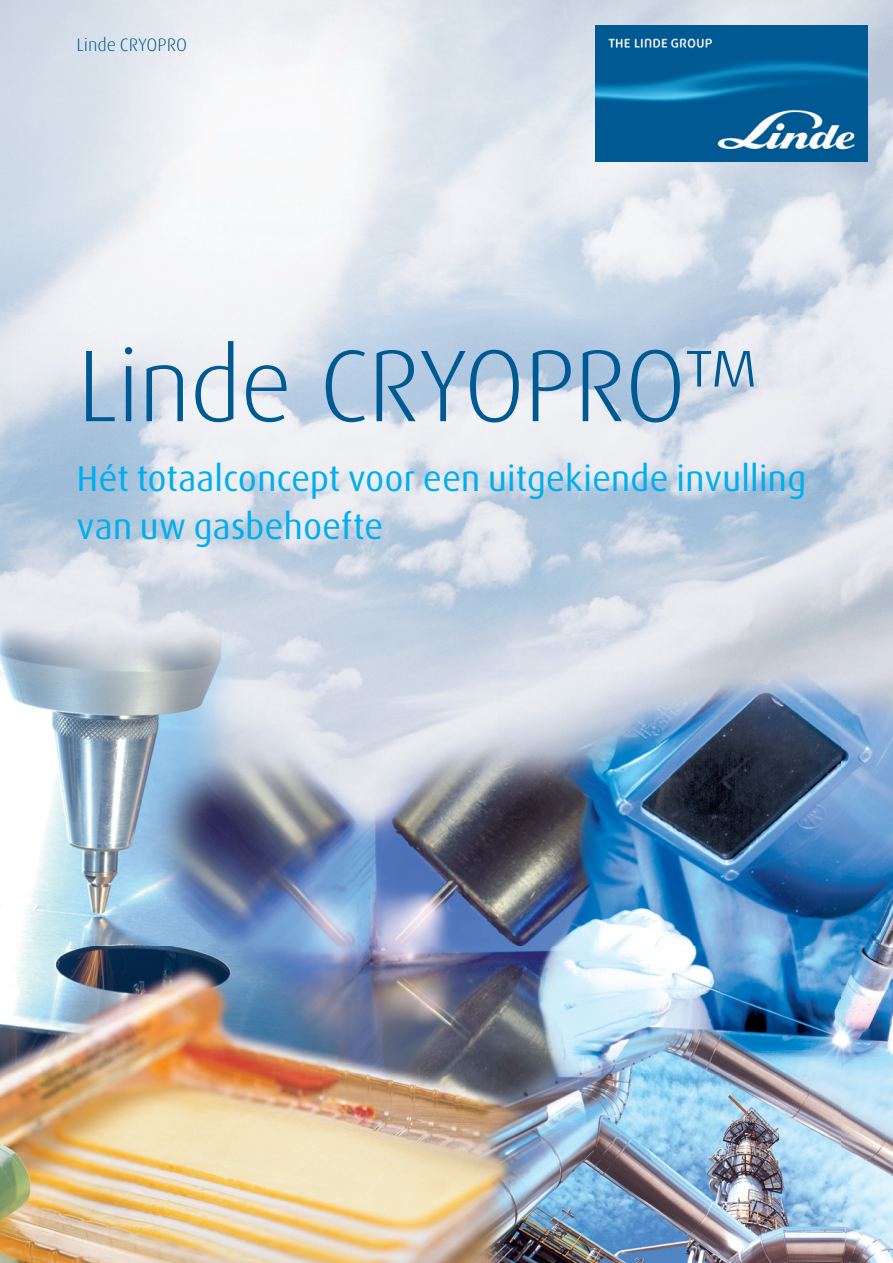
<style>
.page{position:relative;width:893px;height:1263px;background:#fff}
.page>*{position:absolute;margin:0;border:0;box-sizing:border-box;transform-origin:0 0}
.t1{font:300 102px "Linde Dax OT";letter-spacing:-.025em;color:#005992}
.t2{font:36px/48px "Linde Dax CE";letter-spacing:-.01em;color:#00aeef}
.t3{font:300 18px "Linde Dax";letter-spacing:-.005em;color:#005992}
</style>
<div class="page">
<img style="left:0;top:0;width:893px;height:1263px">
<img style="left:595px;top:26px;width:272px;height:136px">
<p class="t3" style="left:77px;top:35px;width:112px">Linde CRYOPRO</p>
<h1 class="t1" style="left:77px;top:320px;width:688px">Linde CRYOPRO™</h1>
<p class="t2" style="left:77px;top:453px;width:731px">Hét totaalconcept voor een uitgekiende invulling van uw gasbehoefte</p>
</div>
